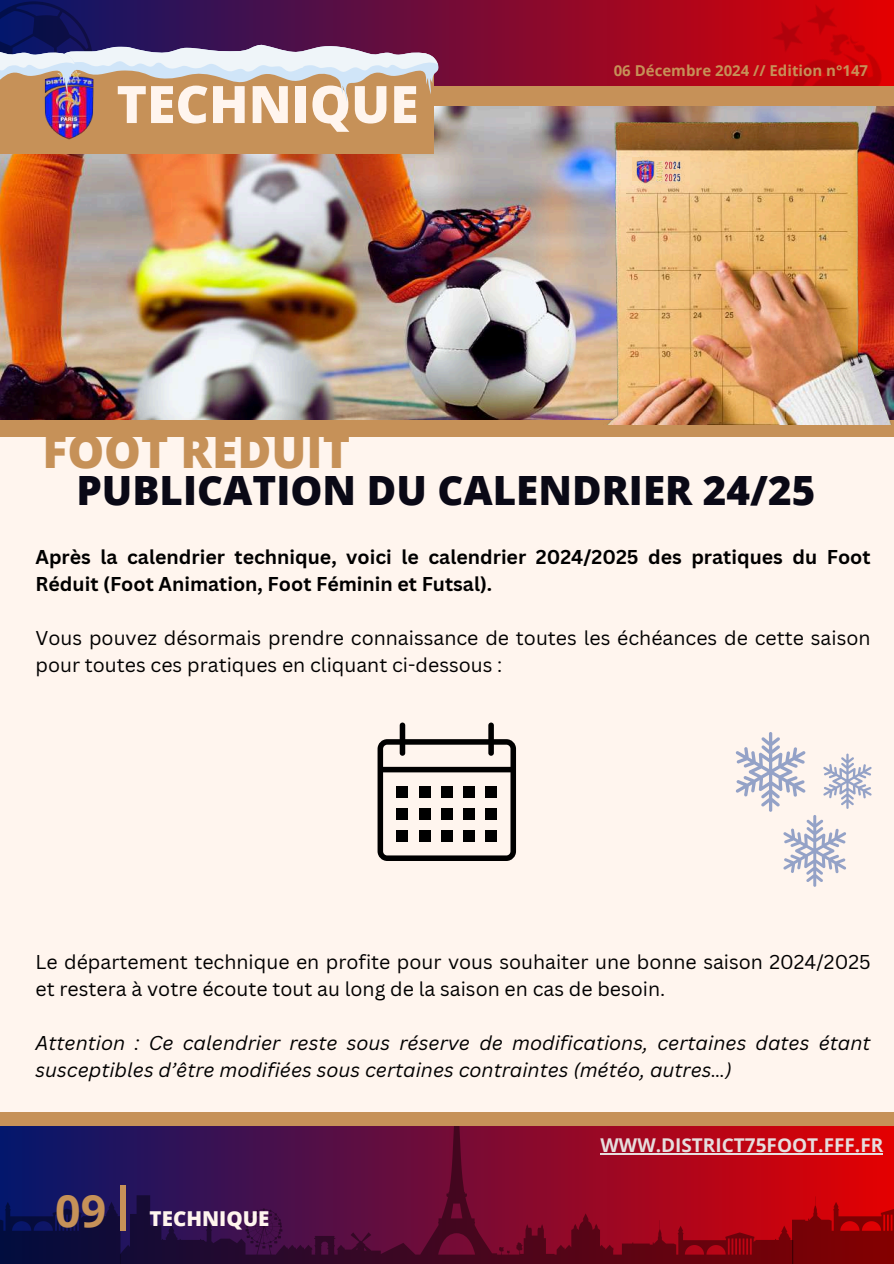
<style>
.page{position:relative;width:894px;height:1264px;background:#fff}
.page>*{position:absolute;margin:0;border:0;box-sizing:border-box;transform-origin:0 0}
.t1{font:800 51.75px "Open Sans";color:#fff5ee}
.t2{font:800 46.35px "Open Sans";color:#c69158}
.t3{font:800 40.35px "Open Sans";color:#0a0916}
.t4{font:800 20.55px "Open Sans";color:#fff5ee}
.t5{font:19.5px/27px "Canva Sans";color:#000}
.t6{font:italic 19.5px/27px "Canva Sans";color:#000}
.t7{font:700 19.5px/27px "Canva Sans";color:#000}
.t8{font:700 19.05px "Open Sans";color:#e6dede}
.t9{font:700 15px "Open Sans";color:#c69158}
.s1{font-weight:700;font-size:44.55px;color:#c69158}
</style>
<div class="page">
<svg style="left:0;top:0;width:741px;height:87px;background:#960927"></svg>
<img style="left:741px;top:0;width:152px;height:87px">
<div style="left:0;top:87px;width:893px;height:351px;background:#c69158"></div>
<img style="left:0;top:106px;width:893px;height:313px">
<div style="left:0;top:60px;width:434px;height:93px;background:#c69158"></div>
<svg style="left:120px;top:1125px;width:672px;height:138px;background:#6e0b32"></svg>
<svg style="left:0;top:1125px;width:120px;height:138px;background:#0f1357"></svg>
<svg style="left:792px;top:1125px;width:101px;height:138px;background:#ba0307"></svg>
<div style="left:0;top:775px;width:893px;height:350px;background:#c69158"></div>
<div style="left:0;top:438px;width:893px;height:674px;background:#fff5ee"></div>
<img style="left:46px;top:118px;width:47px;height:22px">
<div style="left:120px;top:1184px;width:6px;height:46px;background:#c69158"></div>
<img style="left:574px;top:106px;width:316px;height:318px">
<img style="left:615px;top:114px;width:117px;height:117px">
<svg style="left:377px;top:722px;width:139px;height:139px"></svg>
<div style="left:397px;top:786px;width:11px;height:11px;background:#000"></div>
<div style="left:419px;top:786px;width:11px;height:11px;background:#000"></div>
<div style="left:441px;top:786px;width:11px;height:11px;background:#000"></div>
<div style="left:463px;top:786px;width:11px;height:11px;background:#000"></div>
<div style="left:485px;top:786px;width:11px;height:11px;background:#000"></div>
<div style="left:397px;top:808px;width:11px;height:11px;background:#000"></div>
<div style="left:419px;top:808px;width:11px;height:11px;background:#000"></div>
<div style="left:441px;top:808px;width:11px;height:11px;background:#000"></div>
<div style="left:463px;top:808px;width:11px;height:11px;background:#000"></div>
<div style="left:485px;top:808px;width:11px;height:11px;background:#000"></div>
<div style="left:397px;top:830px;width:11px;height:11px;background:#000"></div>
<div style="left:419px;top:830px;width:11px;height:11px;background:#000"></div>
<div style="left:441px;top:830px;width:11px;height:11px;background:#000"></div>
<div style="left:463px;top:830px;width:11px;height:11px;background:#000"></div>
<div style="left:485px;top:830px;width:11px;height:11px;background:#000"></div>
<svg style="left:0;top:1px;width:438px;height:117px"></svg>
<svg style="left:735px;top:732px;width:137px;height:154px"></svg>
<hr style="left:600px;top:1153px;width:283px;height:1px;background:#e6dede">
<h1 class="t1" style="left:116px;top:68px;width:303px">TECHNIQUE</h1>
<p class="t9" style="left:613px;top:60px;width:256px">06 Décembre 2024 // Edition n°147</p>
<h2 class="t2" style="left:42px;top:418px;width:309px">FOOT RÉDUIT</h2>
<h3 class="t3" style="left:76px;top:461px;width:740px">PUBLICATION DU CALENDRIER 24/25</h3>
<p class="t7" style="left:35px;top:543px;width:836px">Après la calendrier technique, voici le calendrier 2024/2025 des pratiques du Foot<br>Réduit (Foot Animation, Foot Féminin et Futsal).</p>
<p class="t5" style="left:35px;top:624px;width:836px">Vous pouvez désormais prendre connaissance de toutes les échéances de cette saison pour toutes ces pratiques en cliquant ci-dessous :</p>
<p class="t5" style="left:35px;top:948px;width:836px">Le département technique en profite pour vous souhaiter une bonne saison 2024/2025 et restera à votre écoute tout au long de la saison en cas de besoin.</p>
<p class="t6" style="left:35px;top:1029px;width:836px">Attention : Ce calendrier reste sous réserve de modifications, certaines dates étant susceptibles d’être modifiées sous certaines contraintes (météo, autres…)</p>
<p class="t4" style="left:55px;top:1203px;width:216px"><span class="s1">09</span> TECHNIQUE</p>
<p class="t8" style="left:600px;top:1131px;width:284px">WWW.DISTRICT75FOOT.FFF.FR</p>
</div>
